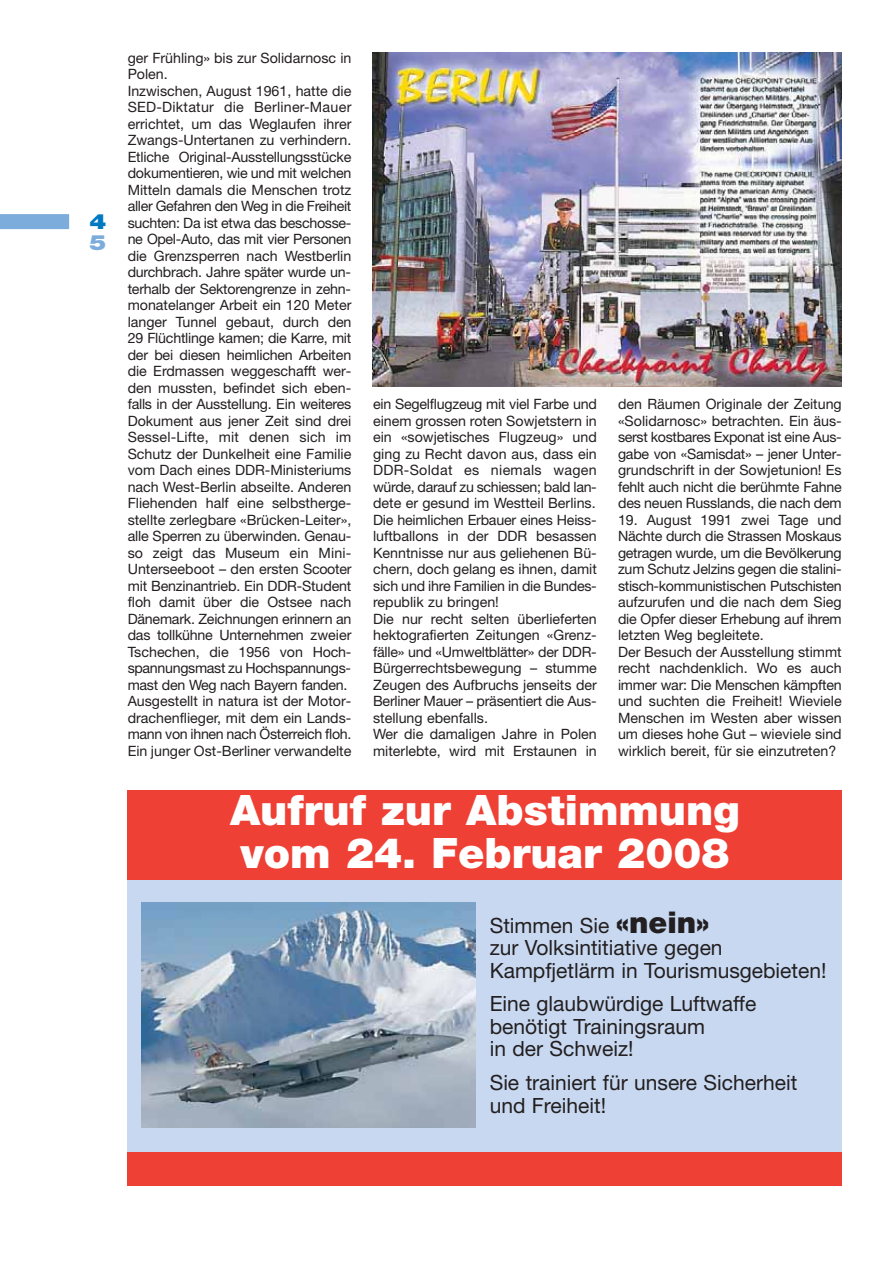
<style>
.page{position:relative;width:893px;height:1263px;background:#fff}
.page>*{position:absolute;margin:0;border:0;box-sizing:border-box;transform-origin:0 0}
.t1{font:900 42px/43.5px "Helvetica Neue";color:#fff}
.t2{font:21px/22.5px "Helvetica Neue";color:#231f20}
.t3{font:900 21px "Helvetica Neue";color:#0079c1;scale:1.2 1}
.t4{font:900 21px "Helvetica Neue";color:#7bacdc;scale:1.2 1}
.t5{font:14.25px/16.5px "Helvetica Neue";color:#231f20}
.s1{font-weight:900;font-size:30px}
</style>
<div class="page">
<div style="left:1px;top:214px;width:68px;height:15px;background:#7bacdc"></div>
<img style="left:373px;top:53px;width:469px;height:333px">
<div style="left:128px;top:830px;width:714px;height:354px;background:#c7d8f0"></div>
<div style="left:128px;top:790px;width:714px;height:89px;background:#ef4035"></div>
<div style="left:128px;top:1152px;width:714px;height:33px;background:#ef4035"></div>
<img style="left:141px;top:903px;width:335px;height:225px">
<h2 class="t3" style="left:90px;top:214px;width:16px">4</h2>
<h2 class="t4" style="left:90px;top:235px;width:16px">5</h2>
<p class="t5" style="left:128px;top:51px;width:225px">ger Frühling» bis zur Solidarnosc in Polen.<br>Inzwischen, August 1961, hatte die SED-Diktatur die Berliner-Mauer errichtet, um das Weglaufen ihrer Zwangs-Untertanen zu verhindern.<br>Etliche Original-Ausstellungsstücke dokumentieren, wie und mit welchen Mitteln damals die Menschen trotz aller Gefahren den Weg in die Freiheit suchten: Da ist etwa das beschosse&shy;ne Opel-Auto, das mit vier Personen die Grenzsperren nach Westberlin durchbrach. Jahre später wurde un&shy;terhalb der Sektorengrenze in zehn&shy;monatelanger Arbeit ein 120 Meter langer Tunnel gebaut, durch den 29 Flüchtlinge kamen; die Karre, mit der bei diesen heimlichen Arbeiten die Erdmassen weggeschafft wer&shy;den mussten, befindet sich eben&shy;falls in der Ausstellung. Ein weiteres Dokument aus jener Zeit sind drei Sessel-Lifte, mit denen sich im Schutz der Dunkelheit eine Familie vom Dach eines DDR-Ministeriums nach West-Berlin abseilte. Anderen Fliehenden half eine selbstherge&shy;stellte zerlegbare «Brücken-Leiter», alle Sperren zu überwinden. Genau&shy;so zeigt das Museum ein Mini-Unterseeboot – den ersten Scooter mit Benzinantrieb. Ein DDR-Student floh damit über die Ostsee nach Dänemark. Zeichnungen erinnern an das tollkühne Unternehmen zweier Tschechen, die 1956 von Hoch&shy;spannungsmast zu Hochspannungs&shy;mast den Weg nach Bayern fanden.<br>Ausgestellt in natura ist der Motor&shy;drachenflieger, mit dem ein Lands&shy;mann von ihnen nach Österreich floh.<br>Ein junger Ost-Berliner verwandelte</p>
<p class="t5" style="left:373px;top:397px;width:225px">ein Segelflugzeug mit viel Farbe und einem grossen roten Sowjetstern in ein «sowjetisches Flugzeug» und ging zu Recht davon aus, dass ein DDR-Soldat es niemals wagen würde, darauf zu schiessen; bald lan&shy;dete er gesund im Westteil Berlins.<br>Die heimlichen Erbauer eines Heiss&shy;luftballons in der DDR besassen Kenntnisse nur aus geliehenen Bü&shy;chern, doch gelang es ihnen, damit sich und ihre Familien in die Bundes&shy;republik zu bringen!<br>Die nur recht selten überlieferten hektografierten Zeitungen «Grenz&shy;fälle» und «Umweltblätter» der DDR-Bürgerrechtsbewegung – stumme Zeugen des Aufbruchs jenseits der Berliner Mauer – präsentiert die Aus&shy;stellung ebenfalls.<br>Wer die damaligen Jahre in Polen miterlebte, wird mit Erstaunen in</p>
<p class="t5" style="left:618px;top:397px;width:225px;text-align:justify">den Räumen Originale der Zeitung «Solidarnosc» betrachten. Ein äus&shy;serst kostbares Exponat ist eine Aus&shy;gabe von «Samisdat» – jener Unter&shy;grundschrift in der Sowjetunion! Es fehlt auch nicht die berühmte Fahne des neuen Russlands, die nach dem</p>
<p class="t5" style="left:618px;top:513px;width:225px">19. August 1991 zwei Tage und Nächte durch die Strassen Moskaus getragen wurde, um die Bevölkerung zum Schutz Jelzins gegen die stalini&shy;stisch-kommunistischen Putschisten aufzurufen und die nach dem Sieg die Opfer dieser Erhebung auf ihrem letzten Weg begleitete.<br>Der Besuch der Ausstellung stimmt recht nachdenklich. Wo es auch immer war: Die Menschen kämpften und suchten die Freiheit! Wieviele Menschen im Westen aber wissen um dieses hohe Gut – wieviele sind wirklich bereit, für sie einzutreten?</p>
<h1 class="t1" style="left:230px;top:792px;width:511px">Aufruf zur Abstimmung vom 24. Februar 2008</h1>
<h2 class="t2" style="left:490px;top:916px;width:338px">Stimmen Sie <span class="s1">«nein»<br></span>zur Volksintitiative gegen<br>Kampfjetlärm in Tourismusgebieten!</h2>
<h2 class="t2" style="left:490px;top:995px;width:268px">Eine glaubwürdige Luftwaffe benötigt Trainingsraum<br>in der Schweiz!</h2>
<h2 class="t2" style="left:490px;top:1073px;width:309px">Sie trainiert für unsere Sicherheit und Freiheit!</h2>
</div>
